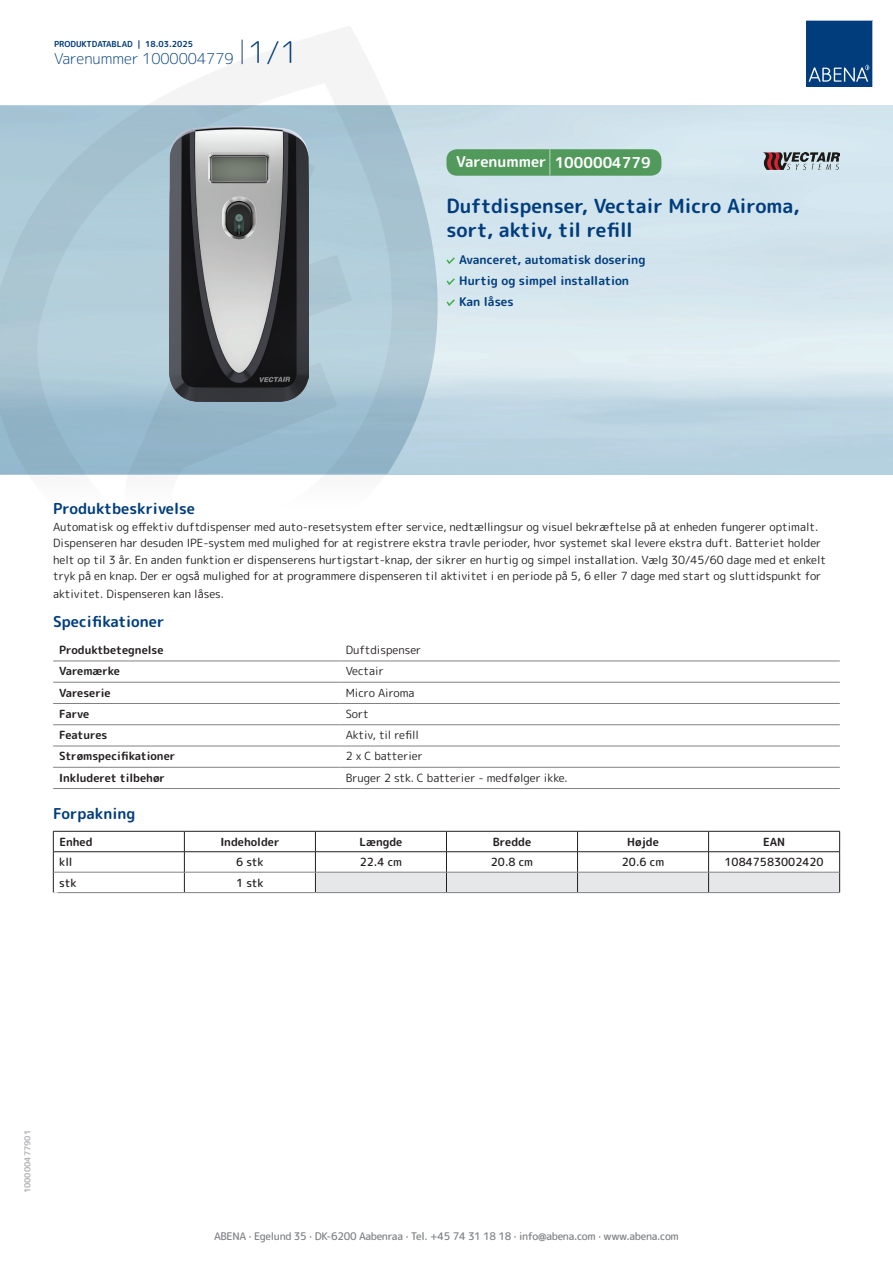
<style>
.page{position:relative;width:893px;height:1263px;background:#fff}
.page>*{position:absolute;margin:0;border:0;box-sizing:border-box;transform-origin:0 0}
.t1{font:700 19.5px/24px "Rounded Mplus 1 c";color:#013d7d}
.t2{font:700 15px "Rounded Mplus 1 c";color:#013d7d}
.t3{font:300 15px "Rounded Mplus 1 c";color:#013d7d}
.t4{font:700 15px "Rounded Mplus 1 c";color:#fff}
.t5{font:700 12px/21px "Rounded Mplus 1 c";color:#013d7d}
.t6{font:11.25px/16.5px "Rounded Mplus 1 c";color:#231f20}
.t7{font:700 11.25px "Rounded Mplus 1 c";color:#231f20}
.t8{font:500 11.25px "Rounded Mplus 1 c";color:#231f20}
.t9{font:500 10.5px "Rounded Mplus 1 c";letter-spacing:-.03em;color:#808285}
.t10{font:700 10.5px "Rounded Mplus 1 c";color:#fff}
.t11{font:700 8.25px "Rounded Mplus 1 c";color:#013d7d}
.t12{font:700 8.25px "Rounded Mplus 1 c";color:#b2b3b7}
.s1{font-size:30px}
.s2{font-size:25.5px}
</style>
<div class="page">
<svg style="left:0;top:26px;width:439px;height:449px"></svg>
<svg style="left:0;top:106px;width:438px;height:368px;background:#a7c5d3"></svg>
<svg style="left:242px;top:40px;width:1px;height:24px"></svg>
<svg style="left:806px;top:20px;width:67px;height:67px;background:#144b86"></svg>
<img style="left:169px;top:127px;width:140px;height:275px">
<hr style="left:53px;top:661px;width:287px;height:1px;background:#808285">
<hr style="left:340px;top:661px;width:500px;height:1px;background:#808285">
<hr style="left:53px;top:682px;width:287px;height:1px;background:#808285">
<hr style="left:340px;top:682px;width:500px;height:1px;background:#808285">
<hr style="left:53px;top:703px;width:287px;height:1px;background:#808285">
<hr style="left:340px;top:703px;width:500px;height:1px;background:#808285">
<hr style="left:53px;top:724px;width:287px;height:1px;background:#808285">
<hr style="left:340px;top:724px;width:500px;height:1px;background:#808285">
<hr style="left:53px;top:746px;width:287px;height:1px;background:#808285">
<hr style="left:340px;top:746px;width:500px;height:1px;background:#808285">
<hr style="left:53px;top:767px;width:287px;height:1px;background:#808285">
<hr style="left:340px;top:767px;width:500px;height:1px;background:#808285">
<hr style="left:53px;top:788px;width:287px;height:1px;background:#808285">
<hr style="left:340px;top:788px;width:500px;height:1px;background:#808285">
<hr style="left:53px;top:831px;width:131px;height:1px;background:#231f20">
<hr style="left:184px;top:831px;width:131px;height:1px;background:#231f20">
<hr style="left:53px;top:851px;width:131px;height:1px;background:#231f20">
<hr style="left:184px;top:851px;width:131px;height:1px;background:#231f20">
<svg style="left:53px;top:831px;width:1px;height:61px"></svg>
<svg style="left:184px;top:831px;width:1px;height:61px"></svg>
<svg style="left:315px;top:831px;width:525px;height:61px"></svg>
<hr style="left:54px;top:872px;width:130px;height:1px;background:#808285">
<hr style="left:184px;top:872px;width:131px;height:1px;background:#808285">
<hr style="left:315px;top:872px;width:131px;height:1px;background:#808285">
<hr style="left:446px;top:872px;width:131px;height:1px;background:#808285">
<hr style="left:577px;top:872px;width:132px;height:1px;background:#808285">
<hr style="left:709px;top:872px;width:130px;height:1px;background:#808285">
<hr style="left:53px;top:892px;width:131px;height:1px;background:#808285">
<hr style="left:184px;top:892px;width:131px;height:1px;background:#808285">
<hr style="left:315px;top:892px;width:131px;height:1px;background:#808285">
<hr style="left:446px;top:892px;width:131px;height:1px;background:#808285">
<hr style="left:577px;top:892px;width:132px;height:1px;background:#808285">
<hr style="left:709px;top:892px;width:131px;height:1px;background:#808285">
<svg style="left:446px;top:257px;width:9px;height:7px"></svg>
<svg style="left:446px;top:278px;width:9px;height:7px"></svg>
<svg style="left:446px;top:299px;width:9px;height:7px"></svg>
<div style="left:446px;top:149px;width:215px;height:27px;background:#52995c;border-radius:10px"></div>
<img style="left:763px;top:152px;width:77px;height:18px">
<p class="t11" style="left:54px;top:38px;width:141px">PRODUKTDATABLAD | 18.03.2025</p>
<h2 class="t3" style="left:54px;top:48px;width:246px">Varenummer 1000004779 <span class="s1">1/1</span></h2>
<h2 class="t4" style="left:456px;top:152px;width:196px">Varenummer <span class="s2">|</span> 1000004779</h2>
<h1 class="t1" style="left:446px;top:194px;width:355px">Duftdispenser, Vectair Micro Airoma, sort, aktiv, til refill</h1>
<p class="t5" style="left:459px;top:249px;width:188px">Avanceret, automatisk dosering<br>Hurtig og simpel installation<br>Kan låses</p>
<h2 class="t2" style="left:53px;top:498px;width:143px">Produktbeskrivelse</h2>
<p class="t6" style="left:53px;top:518px;width:774px">Automatisk og effektiv duftdispenser med auto-resetsystem efter service, nedtællingsur og visuel bekræftelse på at enheden fungerer optimalt.<br>Dispenseren har desuden IPE-system med mulighed for at registrere ekstra travle perioder, hvor systemet skal levere ekstra duft. Batteriet holder helt op til 3 år. En anden funktion er dispenserens hurtigstart-knap, der sikrer en hurtig og simpel installation. Vælg 30/45/60 dage med et enkelt tryk på en knap. Der er også mulighed for at programmere dispenseren til aktivitet i en periode på 5, 6 eller 7 dage med start og sluttidspunkt for</p>
<p class="t6" style="left:53px;top:586px;width:172px">aktivitet. Dispenseren kan låses.</p>
<h2 class="t2" style="left:53px;top:611px;width:113px">Specifikationer</h2>
<p class="t7" style="left:59px;top:642px;width:106px">Produktbetegnelse</p>
<p class="t6" style="left:346px;top:642px;width:77px">Duftdispenser</p>
<p class="t7" style="left:59px;top:663px;width:62px">Varemærke</p>
<p class="t6" style="left:346px;top:663px;width:40px">Vectair</p>
<p class="t7" style="left:59px;top:684px;width:53px">Vareserie</p>
<p class="t6" style="left:346px;top:684px;width:70px">Micro Airoma</p>
<p class="t7" style="left:59px;top:706px;width:32px">Farve</p>
<p class="t6" style="left:346px;top:705px;width:25px">Sort</p>
<p class="t7" style="left:59px;top:727px;width:50px">Features</p>
<p class="t6" style="left:346px;top:727px;width:75px">Aktiv, til refill</p>
<p class="t7" style="left:59px;top:748px;width:118px">Strømspecifikationer</p>
<p class="t6" style="left:346px;top:748px;width:79px">2 x C batterier</p>
<p class="t7" style="left:59px;top:770px;width:107px">Inkluderet tilbehør</p>
<p class="t6" style="left:346px;top:769px;width:224px">Bruger 2 stk. C batterier - medfølger ikke.</p>
<h2 class="t2" style="left:53px;top:803px;width:84px">Forpakning</h2>
<p class="t7" style="left:59px;top:834px;width:35px">Enhed</p>
<p class="t7" style="left:220px;top:834px;width:61px">Indeholder</p>
<p class="t7" style="left:359px;top:834px;width:44px">Længde</p>
<p class="t7" style="left:493px;top:834px;width:40px">Bredde</p>
<p class="t7" style="left:627px;top:834px;width:33px">Højde</p>
<p class="t7" style="left:763px;top:834px;width:24px">EAN</p>
<p class="t8" style="left:59px;top:854px;width:15px">kll</p>
<p class="t8" style="left:236px;top:854px;width:29px">6 stk</p>
<p class="t8" style="left:360px;top:854px;width:44px">22.4 cm</p>
<p class="t8" style="left:491px;top:854px;width:44px">20.8 cm</p>
<p class="t8" style="left:622px;top:854px;width:44px">20.6 cm</p>
<p class="t8" style="left:724px;top:854px;width:101px">10847583002420</p>
<p class="t8" style="left:59px;top:874px;width:19px">stk</p>
<p class="t8" style="left:236px;top:874px;width:29px">1 stk</p>
<p class="t10" style="left:53px;top:888px;width:7px">*</p>
<p class="t12" style="left:22px;top:1193px;width:65px;rotate:-90deg">100000477901</p>
<p class="t9" style="left:214px;top:1229px;width:466px">ABENA · Egelund 35 · DK-6200 Aabenraa · Tel. +45 74 31 18 18 · info@abena.com · www.abena.com</p>
</div>
